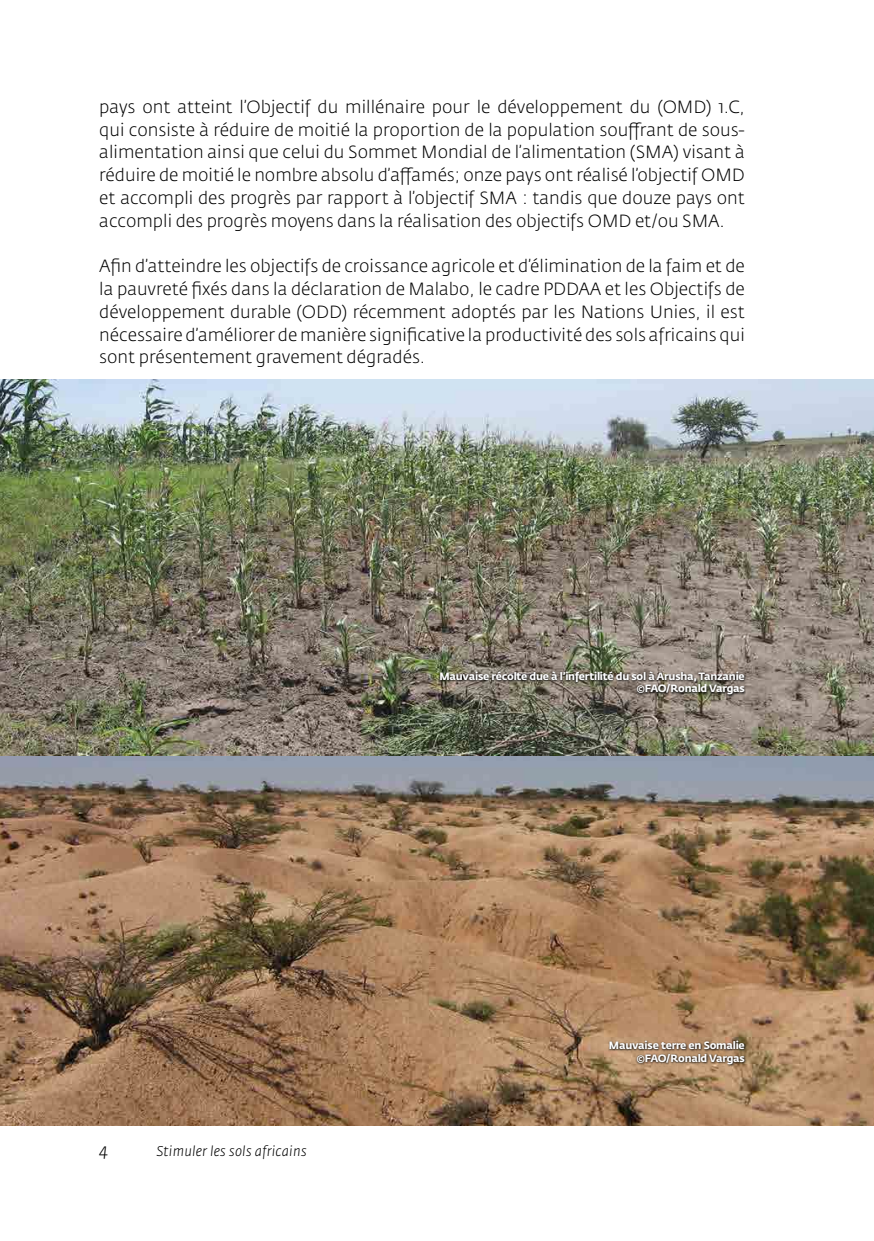
<style>
.page{position:relative;width:874px;height:1241px;background:#fff}
.page>*{position:absolute;margin:0;border:0;box-sizing:border-box;transform-origin:0 0}
.Text{font:300 17.5px/22.8px "Fedra Sans Std";color:#000;text-align:justify}
.t1{font:italic 300 17.5px "Fedra Sans Std";color:#000}
.t2{font:italic 300 14px "Fedra Sans Std";letter-spacing:.01em;color:#000}
.t3{font:700 10.5px "Fedra Sans Std";letter-spacing:-.025em;color:#fff}
</style>
<div class="page">
<img style="left:0;top:379px;width:873px;height:746px">
<svg style="left:438px;top:670px;width:308px;height:27px;background:#6a6358"></svg>
<svg style="left:608px;top:1039px;width:138px;height:27px;background:#886c51"></svg>
<p class="Text" style="left:99px;top:95px;width:646px">pays ont atteint l’Objectif du millénaire pour le développement du (OMD) 1.C, qui consiste à réduire de moitié la proportion de la population souffrant de sous&shy;alimentation ainsi que celui du Sommet Mondial de l’alimentation (SMA) visant à réduire de moitié le nombre absolu d’affamés; onze pays ont réalisé l’objectif OMD et accompli des progrès par rapport à l’objectif SMA : tandis que douze pays ont accompli des progrès moyens dans la réalisation des objectifs OMD et/ou SMA.</p>
<p class="Text" style="left:99px;top:255px;width:646px">Afin d’atteindre les objectifs de croissance agricole et d’élimination de la faim et de la pauvreté fixés dans la déclaration de Malabo, le cadre PDDAA et les Objectifs de développement durable (ODD) récemment adoptés par les Nations Unies, il est nécessaire d’améliorer de manière significative la productivité des sols africains qui sont présentement gravement dégradés.</p>
<p class="t3" style="left:439px;top:669px;width:307px">Mauvaise récolte due à l’infertilité du sol à Arusha, Tanzanie</p>
<p class="t3" style="left:636px;top:682px;width:110px">©FAO/Ronald Vargas</p>
<p class="t1" style="left:99px;top:1138px;width:11px">4</p>
<p class="t2" style="left:157px;top:1141px;width:151px">Stimuler les sols africains</p>
<p class="t3" style="left:608px;top:1038px;width:137px">Mauvaise terre en Somalie</p>
<p class="t3" style="left:636px;top:1051px;width:110px">©FAO/Ronald Vargas</p>
</div>
